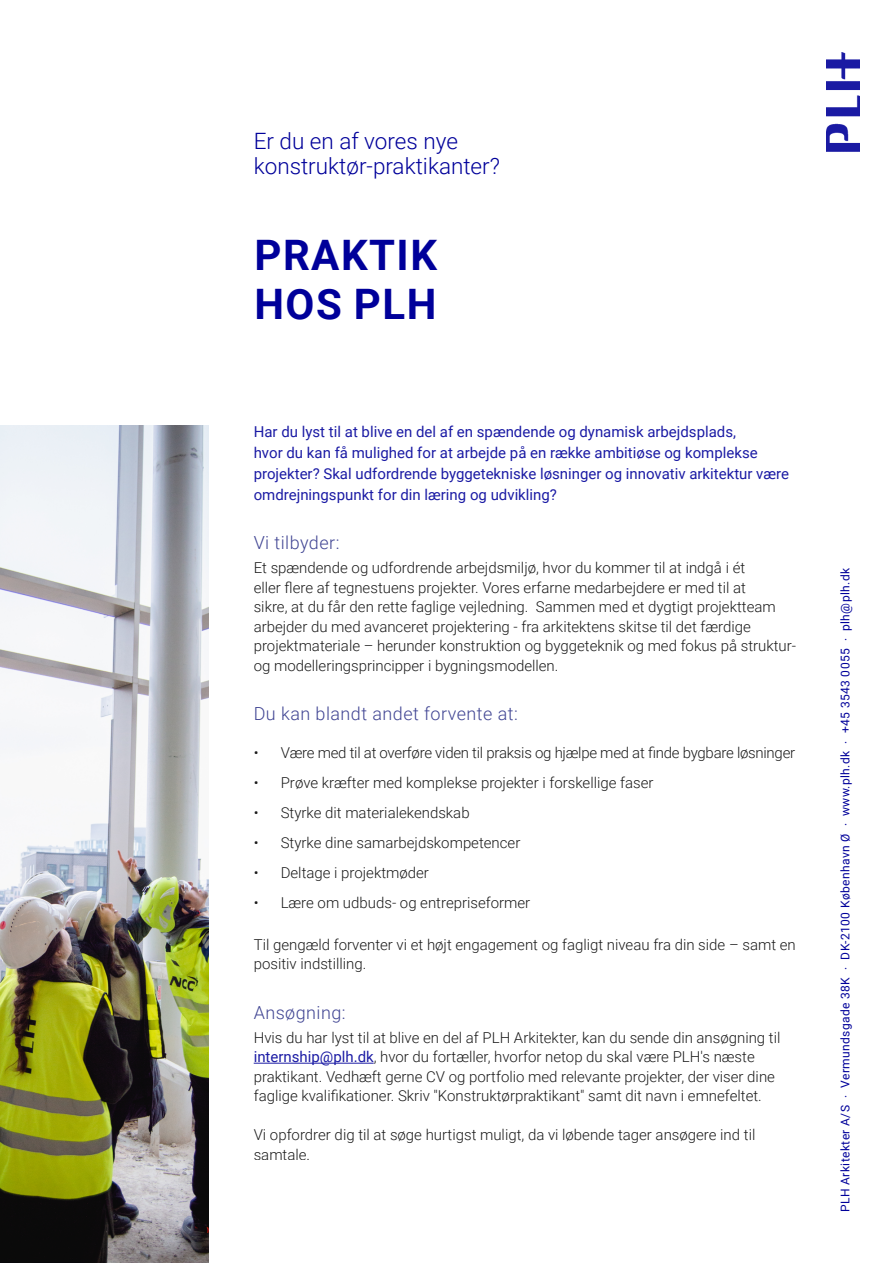
<style>
.page{position:relative;width:893px;height:1263px;background:#fff}
.page>*{position:absolute;margin:0;border:0;box-sizing:border-box;transform-origin:0 0}
.t1{font:700 42px/49.5px "Roboto";letter-spacing:.035em;color:#00009a}
.t2{font:300 22.5px/25.5px "Roboto";color:#00009a}
.t3{font:300 18px "Roboto";letter-spacing:.025em;color:#2b3087}
.t4{font:300 15px/19.5px "Roboto";color:#000}
.t5{font:15px/21px "Roboto";color:#00009a}
.t6{font:12px "Roboto";letter-spacing:.035em;color:#00009a}
.s1{font-weight:400;color:#00009a}
</style>
<div class="page">
<hr style="left:254px;top:1063px;width:120px;height:1px;background:#00009a">
<img style="left:827px;top:52px;width:33px;height:99px">
<img style="left:0;top:425px;width:208px;height:838px">
<h2 class="t2" style="left:254px;top:127px;width:248px">Er du en af vores nye konstruktør-praktikanter?</h2>
<h1 class="t1" style="left:254px;top:228px;width:184px">PRAKTIK<br>HOS PLH</h1>
<p class="t5" style="left:254px;top:420px;width:537px">Har du lyst til at blive en del af en spændende og dynamisk arbejdsplads,<br>hvor du kan få mulighed for at arbejde på en række ambitiøse og komplekse projekter? Skal udfordrende byggetekniske løsninger og innovativ arkitektur være omdrejningspunkt for din læring og udvikling?</p>
<p class="t3" style="left:254px;top:530px;width:87px">Vi tilbyder:</p>
<p class="t4" style="left:254px;top:557px;width:544px">Et spændende og udfordrende arbejdsmiljø, hvor du kommer til at indgå i ét<br>eller flere af tegnestuens projekter. Vores erfarne medarbejdere er med til at<br>sikre, at du får den rette faglige vejledning. Sammen med et dygtigt projektteam arbejder du med avanceret projektering - fra arkitektens skitse til det færdige projektmateriale – herunder konstruktion og byggeteknik og med fokus på struktur&shy;og modelleringsprincipper i bygningsmodellen.</p>
<p class="t3" style="left:254px;top:701px;width:266px">Du kan blandt andet forvente at:</p>
<p class="t4" style="left:254px;top:742px;width:543px">• Være med til at overføre viden til praksis og hjælpe med at finde bygbare løsninger</p>
<p class="t4" style="left:254px;top:772px;width:401px">• Prøve kræfter med komplekse projekter i forskellige faser</p>
<p class="t4" style="left:254px;top:802px;width:217px">• Styrke dit materialekendskab</p>
<p class="t4" style="left:254px;top:832px;width:268px">• Styrke dine samarbejdskompetencer</p>
<p class="t4" style="left:254px;top:862px;width:177px">• Deltage i projektmøder</p>
<p class="t4" style="left:254px;top:892px;width:278px">• Lære om udbuds- og entrepriseformer</p>
<p class="t4" style="left:254px;top:934px;width:544px">Til gengæld forventer vi et højt engagement og fagligt niveau fra din side – samt en positiv indstilling.</p>
<p class="t3" style="left:254px;top:999px;width:93px">Ansøgning:</p>
<p class="t4" style="left:254px;top:1027px;width:528px">Hvis du har lyst til at blive en del af PLH Arkitekter, kan du sende din ansøgning til <span class="s1">internship@plh.dk</span>, hvor du fortæller, hvorfor netop du skal være PLH's næste praktikant. Vedhæft gerne CV og portfolio med relevante projekter, der viser dine faglige kvalifikationer. Skriv "Konstruktørpraktikant" samt dit navn i emnefeltet.</p>
<p class="t4" style="left:254px;top:1124px;width:503px">Vi opfordrer dig til at søge hurtigst muligt, da vi løbende tager ansøgere ind til samtale.</p>
<p class="t6" style="left:837px;top:1212px;width:645px;rotate:-90deg">PLH Arkitekter A/S . Vermundsgade 38K . DK-2100 København Ø . www.plh.dk . +45 3543 0055 . plh@plh.dk</p>
</div>
